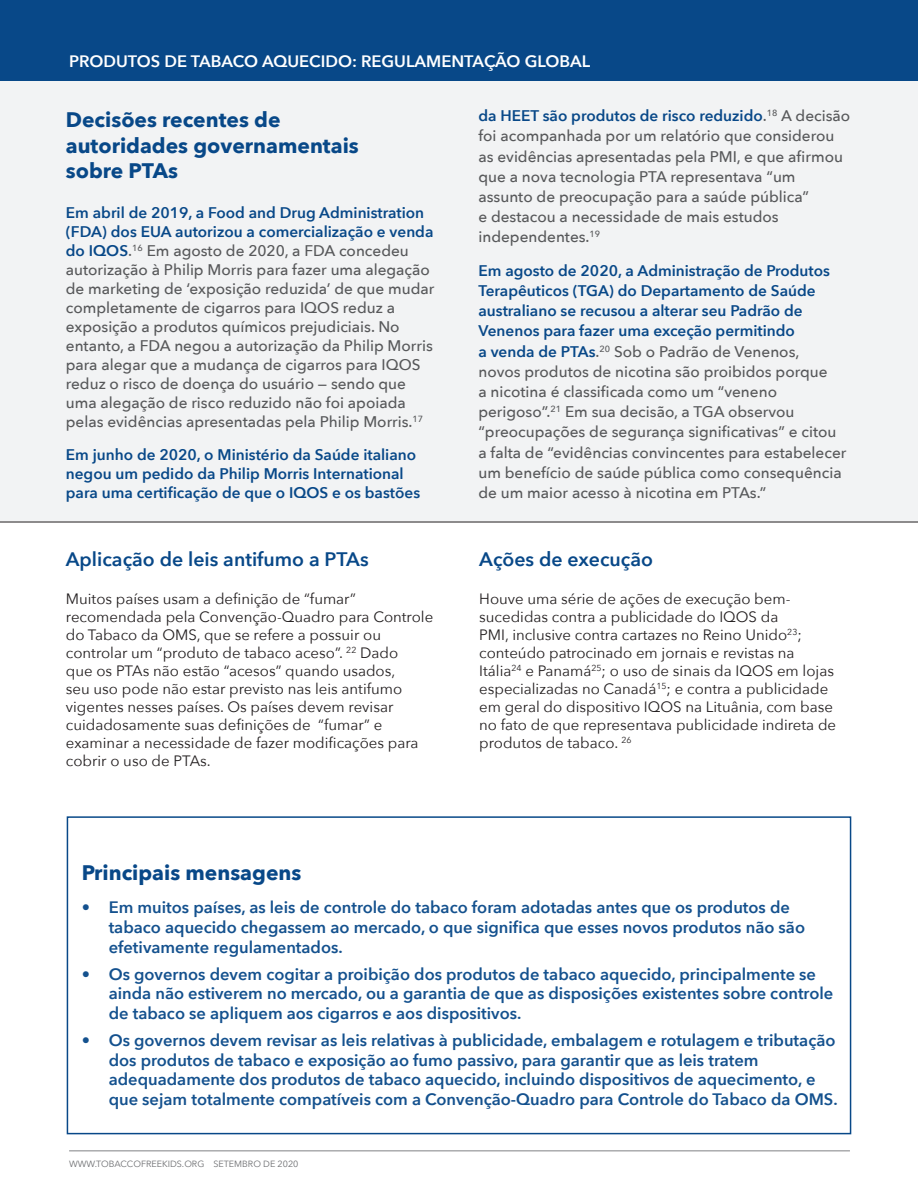
<style>
.page{position:relative;width:918px;height:1188px;background:#fff}
.page>*{position:absolute;margin:0;border:0;box-sizing:border-box;transform-origin:0 0}
.t1{font:700 21px/25.8px "Avenir Next";color:#084888}
.t2{font:600 19.5px "Avenir Next";color:#084888}
.t3{font:600 16.5px/19.8px "Avenir Next";color:#14518e}
.t4{font:600 16.5px "Avenir Next";color:#fff}
.t5{font:500 15.3px/20.1px "Avenir Next";color:#57585a}
.t6{font:600 15.3px/19px "Avenir Next";color:#084888}
.t7{font:15px/18px "Avenir Next";color:#231f20}
.t8{font:9px "Avenir Next";color:#6c6d70}
.s1{font-weight:600;color:#084888}
</style>
<div class="page">
<hr style="left:69px;top:1151px;width:781px;height:1px;background:#808285">
<div style="left:0;top:0;width:918px;height:81px;background:#084888"></div>
<div style="left:0;top:81px;width:918px;height:441px;background:#f2f3f4"></div>
<div style="left:67px;top:816px;width:784px;height:318px;border:2px solid #084888"></div>
<hr style="left:0;top:522px;width:918px;height:1px;background:#231f20">
<p class="t4" style="left:69px;top:47px;width:523px">PRODUTOS DE TABACO AQUECIDO: REGULAMENTAÇÃO GLOBAL</p>
<p class="t1" style="left:66px;top:106px;width:294px">Decisões recentes de autoridades governamentais sobre PTAs</p>
<p class="t5" style="left:66px;top:202px;width:370px;line-height:19px"><span class="s1">Em abril de 2019, a Food and Drug Administration (FDA) dos EUA autorizou a comercialização e venda do IQOS</span>.<sup>16</sup> Em agosto de 2020, a FDA concedeu autorização à Philip Morris para fazer uma alegação de marketing de ‘exposição reduzida’ de que mudar completamente de cigarros para IQOS reduz a exposição a produtos químicos prejudiciais. No entanto, a FDA negou a autorização da Philip Morris para alegar que a mudança de cigarros para IQOS reduz o risco de doença do usuário — sendo que uma alegação de risco reduzido não foi apoiada pelas evidências apresentadas pela Philip Morris.<sup>17</sup></p>
<p class="t6" style="left:66px;top:445px;width:356px">Em junho de 2020, o Ministério da Saúde italiano negou um pedido da Philip Morris International para uma certificação de que o IQOS e os bastões</p>
<p class="t2" style="left:66px;top:542px;width:304px">Aplicação de leis antifumo a PTAs</p>
<p class="t7" style="left:66px;top:589px;width:369px">Muitos países usam a definição de “fumar” recomendada pela Convenção-Quadro para Controle do Tabaco da OMS, que se refere a possuir ou controlar um “produto de tabaco aceso”. <sup>22</sup> Dado<br>que os PTAs não estão “acesos” quando usados,<br>seu uso pode não estar previsto nas leis antifumo vigentes nesses países. Os países devem revisar cuidadosamente suas definições de “fumar” e examinar a necessidade de fazer modificações para cobrir o uso de PTAs.</p>
<p class="t5" style="left:478px;top:105px;width:373px"><span class="s1">da HEET são produtos de risco reduzido</span>.<sup>18</sup> A decisão foi acompanhada por um relatório que considerou as evidências apresentadas pela PMI, e que afirmou que a nova tecnologia PTA representava “um assunto de preocupação para a saúde pública”<br>e destacou a necessidade de mais estudos independentes.<sup>19</sup></p>
<p class="t5" style="left:478px;top:260px;width:369px"><span class="s1">Em agosto de 2020, a Administração de Produtos Terapêuticos (TGA) do Departamento de Saúde australiano se recusou a alterar seu Padrão de Venenos para fazer uma exceção permitindo<br>a venda de PTAs</span>.<sup>20</sup> Sob o Padrão de Venenos,<br>novos produtos de nicotina são proibidos porque<br>a nicotina é classificada como um “veneno perigoso”.<sup>21</sup> Em sua decisão, a TGA observou “preocupações de segurança significativas” e citou a falta de “evidências convincentes para estabelecer um benefício de saúde pública como consequência de um maior acesso à nicotina em PTAs.”</p>
<p class="t2" style="left:479px;top:542px;width:175px">Ações de execução</p>
<p class="t7" style="left:479px;top:589px;width:358px">Houve uma série de ações de execução bem&shy;sucedidas contra a publicidade do IQOS da<br>PMI, inclusive contra cartazes no Reino Unido<sup>23</sup>; conteúdo patrocinado em jornais e revistas na Itália<sup>24</sup> e Panamá<sup>25</sup>; o uso de sinais da IQOS em lojas especializadas no Canadá<sup>15</sup>; e contra a publicidade em geral do dispositivo IQOS na Lituânia, com base no fato de que representava publicidade indireta de produtos de tabaco. <sup>26</sup></p>
<p class="t1" style="left:82px;top:860px;width:221px">Principais mensagens</p>
<p class="t3" style="left:109px;top:897px;width:698px;text-indent:-27px">• Em muitos países, as leis de controle do tabaco foram adotadas antes que os produtos de tabaco aquecido chegassem ao mercado, o que significa que esses novos produtos não são efetivamente regulamentados.</p>
<p class="t3" style="left:109px;top:963px;width:726px;text-indent:-27px">• Os governos devem cogitar a proibição dos produtos de tabaco aquecido, principalmente se ainda não estiverem no mercado, ou a garantia de que as disposições existentes sobre controle de tabaco se apliquem aos cigarros e aos dispositivos.</p>
<p class="t3" style="left:109px;top:1030px;width:731px;text-indent:-27px">• Os governos devem revisar as leis relativas à publicidade, embalagem e rotulagem e tributação dos produtos de tabaco e exposição ao fumo passivo, para garantir que as leis tratem adequadamente dos produtos de tabaco aquecido, incluindo dispositivos de aquecimento, e que sejam totalmente compatíveis com a Convenção-Quadro para Controle do Tabaco da OMS.</p>
<p class="t8" style="left:69px;top:1156px;width:231px">WWW.TOBACCOFREEKIDS.ORG SETEMBRO DE 2020</p>
</div>
